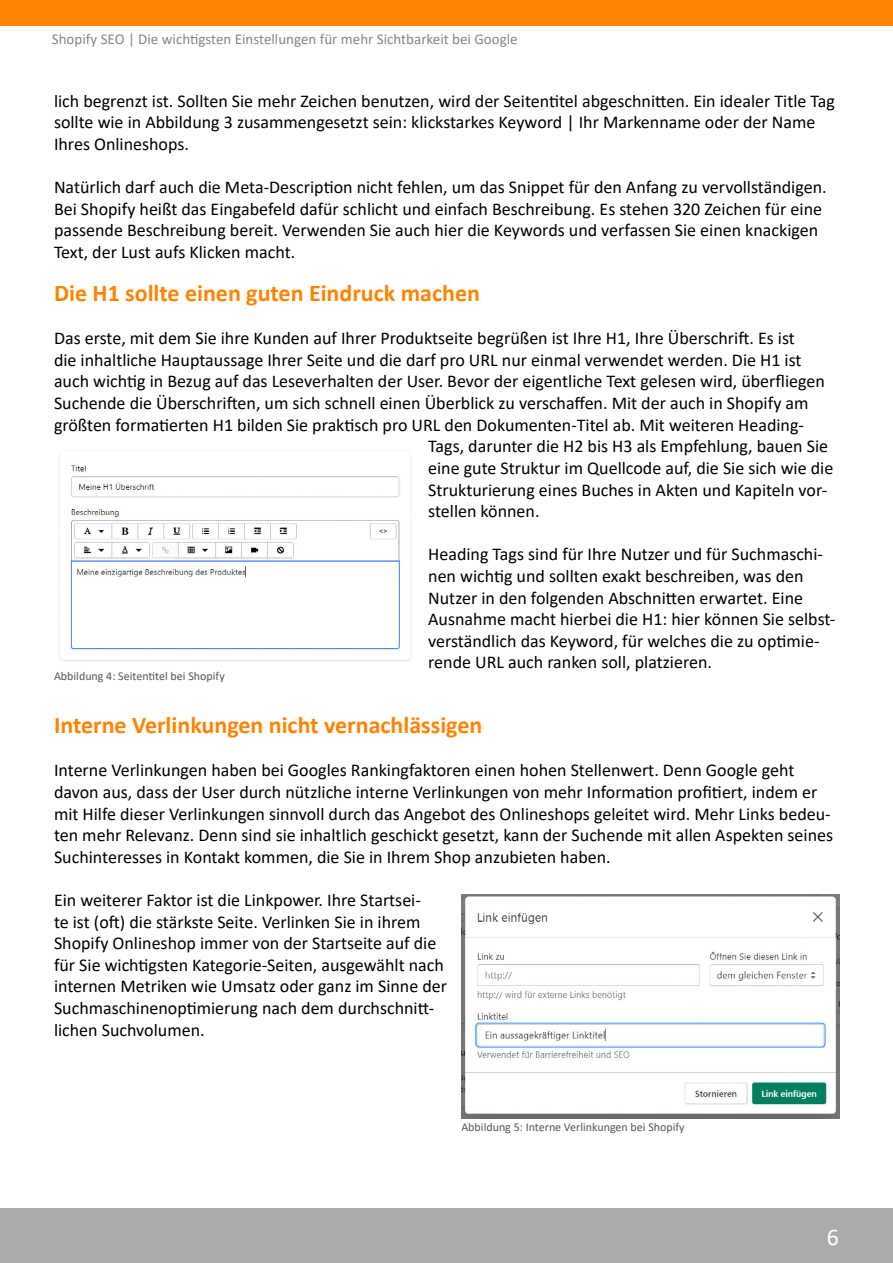
<style>
.page{position:relative;width:893px;height:1263px;background:#fff}
.page>*{position:absolute;margin:0;border:0;box-sizing:border-box;transform-origin:0 0}
.t1{font:700 24px "Calibri";color:#ff8300}
.t2{font:24px "Calibri";color:#fff}
.t3{font:18px/21.6px "Calibri";color:#000}
.t4{font:15px "Calibri";color:#878786}
.t5{font:12px "Calibri";color:#575756}
</style>
<div class="page">
<div style="left:0;top:0;width:893px;height:26px;background:#ff8300"></div>
<div style="left:0;top:1209px;width:893px;height:54px;background:#ababad"></div>
<img style="left:59px;top:455px;width:353px;height:206px">
<img style="left:461px;top:895px;width:378px;height:223px">
<p class="t4" style="left:52px;top:29px;width:467px">Shopify SEO | Die wichtigsten Einstellungen für mehr Sichtbarkeit bei Google</p>
<p class="t3" style="left:54px;top:89px;width:782px">lich begrenzt ist. Sollten Sie mehr Zeichen benutzen, wird der Seitentitel abgeschnitten. Ein idealer Title Tag sollte wie in Abbildung 3 zusammengesetzt sein: klickstarkes Keyword | Ihr Markenname oder der Name<br>Ihres Onlineshops.</p>
<p class="t3" style="left:54px;top:176px;width:774px">Natürlich darf auch die Meta-Description nicht fehlen, um das Snippet für den Anfang zu vervollständigen.<br>Bei Shopify heißt das Eingabefeld dafür schlicht und einfach Beschreibung. Es stehen 320 Zeichen für eine passende Beschreibung bereit. Verwenden Sie auch hier die Keywords und verfassen Sie einen knackigen Text, der Lust aufs Klicken macht.</p>
<h1 class="t1" style="left:54px;top:276px;width:427px">Die H1 sollte einen guten Eindruck machen</h1>
<p class="t3" style="left:54px;top:327px;width:742px">Das erste, mit dem Sie ihre Kunden auf Ihrer Produktseite begrüßen ist Ihre H1, Ihre Überschrift. Es ist</p>
<p class="t3" style="left:54px;top:349px;width:749px">die inhaltliche Hauptaussage Ihrer Seite und die darf pro URL nur einmal verwendet werden. Die H1 ist</p>
<p class="t3" style="left:54px;top:370px;width:772px">auch wichtig in Bezug auf das Leseverhalten der User. Bevor der eigentliche Text gelesen wird, überfliegen</p>
<p class="t3" style="left:54px;top:392px;width:756px">Suchende die Überschriften, um sich schnell einen Überblick zu verschaffen. Mit der auch in Shopify am</p>
<p class="t3" style="left:54px;top:413px;width:751px">größten formatierten H1 bilden Sie praktisch pro URL den Dokumenten-Titel ab. Mit weiteren Heading-</p>
<p class="t3" style="left:428px;top:435px;width:401px">Tags, darunter die H2 bis H3 als Empfehlung, bauen Sie</p>
<p class="t3" style="left:428px;top:457px;width:407px">eine gute Struktur im Quellcode auf, die Sie sich wie die</p>
<p class="t3" style="left:428px;top:478px;width:401px">Strukturierung eines Buches in Akten und Kapiteln vor-</p>
<p class="t3" style="left:428px;top:500px;width:113px">stellen können.</p>
<p class="t3" style="left:428px;top:543px;width:409px">Heading Tags sind für Ihre Nutzer und für Suchmaschi&shy;nen wichtig und sollten exakt beschreiben, was den Nutzer in den folgenden Abschnitten erwartet. Eine Ausnahme macht hierbei die H1: hier können Sie selbst&shy;verständlich das Keyword, für welches die zu optimie&shy;rende URL auch ranken soll, platzieren.</p>
<p class="t5" style="left:54px;top:668px;width:172px">Abbildung 4: Seitentitel bei Shopify</p>
<h1 class="t1" style="left:54px;top:708px;width:430px">Interne Verlinkungen nicht vernachlässigen</h1>
<p class="t3" style="left:54px;top:759px;width:781px">Interne Verlinkungen haben bei Googles Rankingfaktoren einen hohen Stellenwert. Denn Google geht davon aus, dass der User durch nützliche interne Verlinkungen von mehr Information profitiert, indem er mit Hilfe dieser Verlinkungen sinnvoll durch das Angebot des Onlineshops geleitet wird. Mehr Links bedeu&shy;ten mehr Relevanz. Denn sind sie inhaltlich geschickt gesetzt, kann der Suchende mit allen Aspekten seines Suchinteresses in Kontakt kommen, die Sie in Ihrem Shop anzubieten haben.</p>
<p class="t3" style="left:54px;top:889px;width:395px">Ein weiterer Faktor ist die Linkpower. Ihre Startsei-<br>te ist (oft) die stärkste Seite. Verlinken Sie in ihrem Shopify Onlineshop immer von der Startseite auf die für Sie wichtigsten Kategorie-Seiten, ausgewählt nach internen Metriken wie Umsatz oder ganz im Sinne der Suchmaschinenoptimierung nach dem durchschnitt&shy;lichen Suchvolumen.</p>
<p class="t5" style="left:461px;top:1119px;width:225px">Abbildung 5: Interne Verlinkungen bei Shopify</p>
<h1 class="t2" style="left:827px;top:1223px;width:14px">6</h1>
</div>
